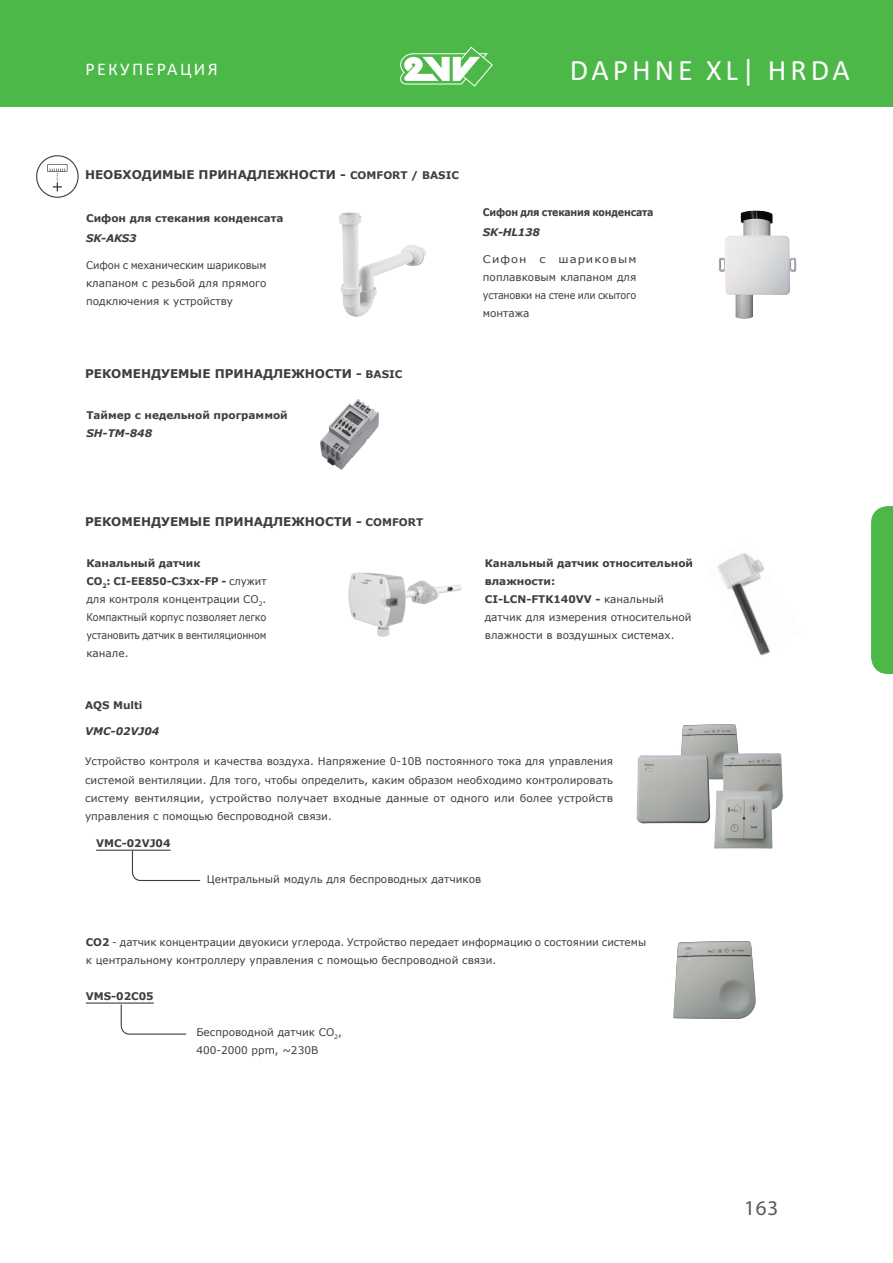
<style>
.page{position:relative;width:893px;height:1263px;background:#fff}
.page>*{position:absolute;margin:0;border:0;box-sizing:border-box;transform-origin:0 0}
.t1{font:30px "Calibri";letter-spacing:.13em;color:#fff}
.t2{font:21px "Myriad Pro";color:#57585a}
.t3{font:18px "Calibri";letter-spacing:.13em;color:#fff}
.Titulek_TM{font:700 12px "Verdana";color:#3e3e3f}
.t4{font:10.5px/18px "Verdana";color:#3e3e3f;text-align:justify}
.t5{font:700 10.5px "Verdana";color:#3e3e3f}
.t6{font:10.5px/18px "Verdana";color:#3e3e3f;text-align:justify;scale:.95 1}
.t7{font:10.5px/18px "Verdana";color:#3e3e3f;text-align:justify;scale:1.1 1}
.t8{font:italic 700 10.5px "Verdana";color:#3e3e3f}
.t9{font:700 10.5px "Verdana";letter-spacing:-.02em;color:#3e3e3f;scale:.9 1}
.t10{font:9.3px/11.2px "Verdana";color:#231f20}
.t11{font:700 9.3px "Verdana";color:#231f20}
.s1{font-family:"Arial";font-weight:700;font-style:italic}
.s2{font-size:10.5px}
.s3{font-weight:700}
</style>
<div class="page">
<svg style="left:871px;top:506px;width:22px;height:168px;background:#52ba4e"></svg>
<div style="left:0;top:0;width:893px;height:107px;background:#4cb848"></div>
<svg style="left:400px;top:46px;width:93px;height:41px"></svg>
<svg style="left:36px;top:155px;width:43px;height:43px"></svg>
<img style="left:339px;top:212px;width:87px;height:105px">
<img style="left:719px;top:210px;width:78px;height:109px">
<img style="left:320px;top:399px;width:59px;height:71px">
<img style="left:348px;top:572px;width:114px;height:65px">
<img style="left:718px;top:553px;width:52px;height:103px">
<img style="left:681px;top:724px;width:58px;height:56px">
<img style="left:636px;top:750px;width:78px;height:74px">
<img style="left:720px;top:750px;width:63px;height:59px">
<img style="left:713px;top:788px;width:61px;height:61px">
<hr style="left:96px;top:850px;width:75px;height:1px;background:#3e3e3f">
<svg style="left:131px;top:850px;width:70px;height:32px"></svg>
<hr style="left:86px;top:1002px;width:68px;height:2px;background:#3e3e3f">
<img style="left:673px;top:941px;width:83px;height:78px">
<svg style="left:120px;top:1003px;width:67px;height:32px"></svg>
<h3 class="t3" style="left:85px;top:57px;width:134px">РЕКУПЕРАЦИЯ</h3>
<h1 class="t1" style="left:570px;top:49px;width:282px">DAPHNE XL| HRDA</h1>
<p class="t10" style="left:109px;top:165px;width:159px"><span class="s1">PO</span> - for more details see page 421</p>
<p class="Titulek_TM" style="left:85px;top:166px;width:375px">НЕОБХОДИМЫЕ ПРИНАДЛЕЖНОСТИ - <span class="s2">COMFORT / BASIC</span></p>
<p class="t5" style="left:86px;top:210px;width:199px">Сифон для стекания конденсата</p>
<p class="t8" style="left:86px;top:231px;width:52px">SK-AKS3</p>
<p class="t6" style="left:86px;top:256px;width:191px">Сифон с механическим шариковым клапаном с резьбой для прямого подключения к устройству</p>
<p class="t11" style="left:109px;top:236px;width:60px">Servo drive</p>
<p class="t10" style="left:109px;top:259px;width:195px">controlling the shutting flap. For more</p>
<p class="t10" style="left:109px;top:361px;width:193px">power supply failure. For more details see page 432</p>
<p class="t11" style="left:109px;top:405px;width:150px">Timer with a weekly program</p>
<p class="Titulek_TM" style="left:85px;top:365px;width:319px">РЕКОМЕНДУЕМЫЕ ПРИНАДЛЕЖНОСТИ - <span class="s2">BASIC</span></p>
<p class="t5" style="left:86px;top:407px;width:203px">Таймер с недельной программой</p>
<p class="t8" style="left:86px;top:425px;width:67px">SH-TM-848</p>
<p class="t9" style="left:483px;top:205px;width:191px">Сифон для стекания конденсата</p>
<p class="t8" style="left:483px;top:225px;width:58px">SK-HL138</p>
<p class="t7" style="left:483px;top:250px;width:141px">Сифон с шариковым поплавковым клапаном для установки на стене или скытого монтажа</p>
<p class="Titulek_TM" style="left:85px;top:513px;width:340px">РЕКОМЕНДУЕМЫЕ ПРИНАДЛЕЖНОСТИ - <span class="s2">COMFORT</span></p>
<p class="t5" style="left:86px;top:556px;width:116px">Канальный датчик</p>
<p class="t4" style="left:86px;top:572px;width:182px"><span class="s3">CO</span><sub>2</sub><span class="s3">: CI-EE850-C3xx-FP -</span> служит для контроля концентрации CO<sub>2</sub>.<br>Компактный корпус позволяет легко установить датчик в вентиляционном канале.</p>
<p class="t4" style="left:485px;top:554px;width:210px;text-align:left"><span class="s3">Канальный датчик относительной влажности:<br>CI-LCN-FTK140VV -</span> канальный датчик для измерения относительной влажности в воздушных системах.</p>
<p class="t5" style="left:85px;top:698px;width:59px">AQS Multi</p>
<p class="t8" style="left:85px;top:724px;width:76px">VMC-02VJ04</p>
<p class="t4" style="left:85px;top:752px;width:530px">Устройство контроля и качества воздуха. Напряжение 0-10В постоянного тока для управления системой вентиляции. Для того, чтобы определить, каким образом необходимо контролировать систему вентиляции, устройство получает входные данные от одного или более устройств управления с помощью беспроводной связи.</p>
<p class="t5" style="left:96px;top:836px;width:76px">VMC-02VJ04</p>
<p class="t4" style="left:207px;top:870px;width:276px">Центральный модуль для беспроводных датчиков</p>
<p class="t4" style="left:86px;top:933px;width:562px"><span class="s3">CO2</span> - датчик концентрации двуокиси углерода. Устройство передает информацию о состоянии системы к центральному контроллеру управления с помощью беспроводной связи.</p>
<p class="t5" style="left:86px;top:989px;width:69px">VMS-02C05</p>
<p class="t4" style="left:196px;top:1023px;width:147px">Беспроводной датчик CO<sub>2</sub>,</p>
<p class="t4" style="left:196px;top:1041px;width:123px">400-2000 ppm, ~230В</p>
<h2 class="t2" style="left:744px;top:1195px;width:35px">163</h2>
</div>
